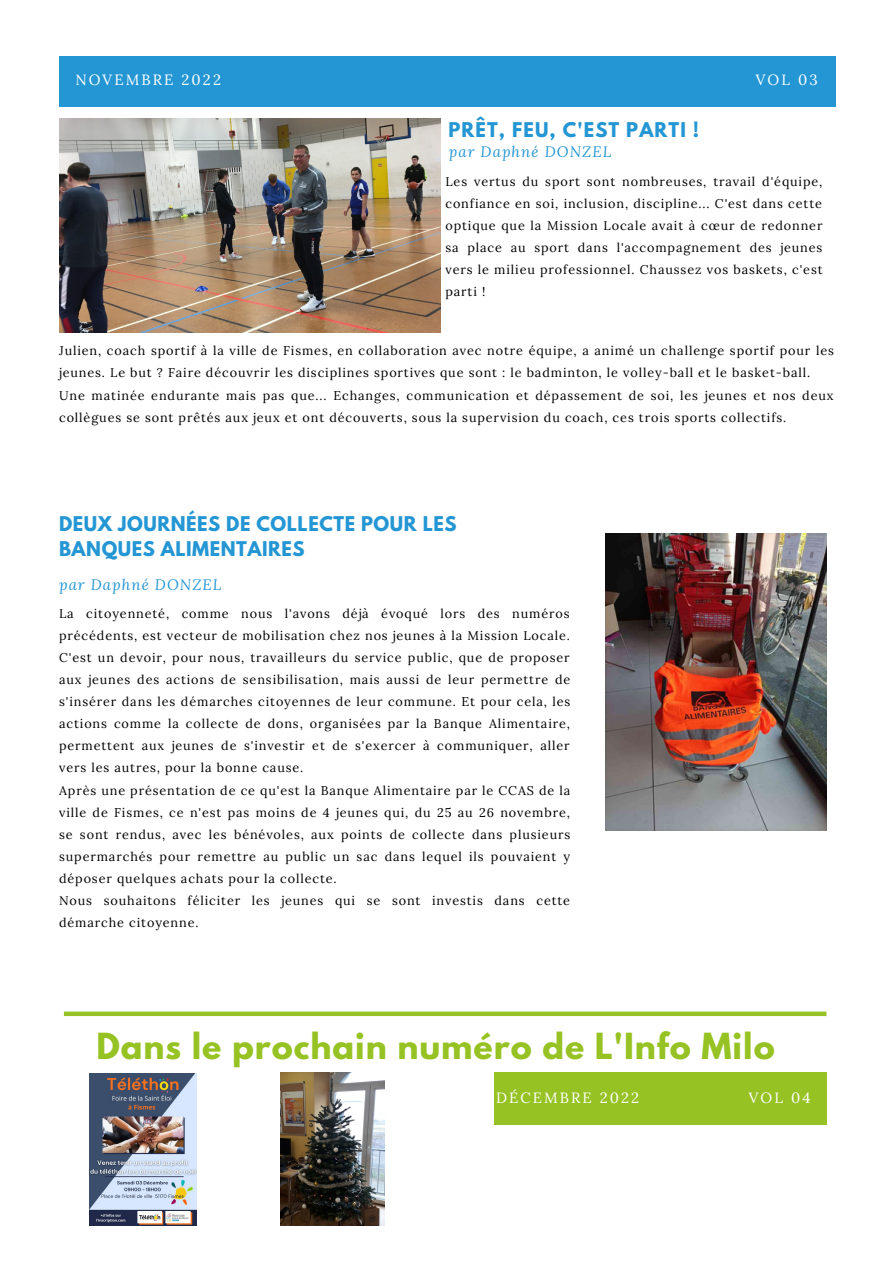
<style>
.page{position:relative;width:893px;height:1264px;background:#fff}
.page>*{position:absolute;margin:0;border:0;box-sizing:border-box;transform-origin:0 0}
.t1{font:700 31.8px "League Spartan";letter-spacing:.03em;color:#96c223}
.t2{font:700 18px/24.8px "League Spartan";letter-spacing:.03em;color:#2496d4}
.t3{font:700 18px "League Spartan";letter-spacing:.06em;color:#2496d4}
.t4{font:italic 15px "Lora";letter-spacing:.07em;color:#2496d4}
.t5{font:14.85px "Lora";letter-spacing:.14em;color:#fff}
.t6{font:12.6px/22px "Lora";letter-spacing:.07em;color:#000;text-align:justify}
</style>
<div class="page">
<div style="left:59px;top:56px;width:776px;height:51px;background:#2496d4"></div>
<img style="left:59px;top:119px;width:381px;height:213px">
<div style="left:494px;top:1072px;width:332px;height:52px;background:#96c223"></div>
<div style="left:64px;top:1011px;width:762px;height:5px;background:#96c223"></div>
<img style="left:89px;top:1073px;width:107px;height:152px">
<img style="left:605px;top:533px;width:221px;height:297px">
<img style="left:280px;top:1072px;width:105px;height:153px">
<p class="t5" style="left:75px;top:70px;width:147px">NOVEMBRE 2022</p>
<p class="t5" style="left:755px;top:70px;width:63px">VOL 03</p>
<p class="t3" style="left:448px;top:121px;width:252px">PRÊT, FEU, C'EST PARTI !</p>
<p class="t4" style="left:449px;top:141px;width:164px">par Daphné DONZEL</p>
<p class="t6" style="left:445px;top:170px;width:378px">Les vertus du sport sont nombreuses, travail d'équipe, confiance en soi, inclusion, discipline... C'est dans cette optique que la Mission Locale avait à cœur de redonner sa place au sport dans l'accompagnement des jeunes vers le milieu professionnel. Chaussez vos baskets, c'est parti !</p>
<p class="t6" style="left:59px;top:340px;width:776px">Julien, coach sportif à la ville de Fismes, en collaboration avec notre équipe, a animé un challenge sportif pour les jeunes. Le but ? Faire découvrir les disciplines sportives que sont : le badminton, le volley-ball et le basket-ball.</p>
<p class="t6" style="left:59px;top:384px;width:775px">Une matinée endurante mais pas que... Echanges, communication et dépassement de soi, les jeunes et nos deux collègues se sont prêtés aux jeux et ont découverts, sous la supervision du coach, ces trois sports collectifs.</p>
<p class="t2" style="left:59px;top:514px;width:399px">DEUX JOURNÉES DE COLLECTE POUR LES<br>BANQUES ALIMENTAIRES</p>
<p class="t4" style="left:59px;top:574px;width:164px">par Daphné DONZEL</p>
<p class="t6" style="left:59px;top:602px;width:512px">La citoyenneté, comme nous l'avons déjà évoqué lors des numéros précédents, est vecteur de mobilisation chez nos jeunes à la Mission Locale.<br>C'est un devoir, pour nous, travailleurs du service public, que de proposer aux jeunes des actions de sensibilisation, mais aussi de leur permettre de s'insérer dans les démarches citoyennes de leur commune. Et pour cela, les actions comme la collecte de dons, organisées par la Banque Alimentaire, permettent aux jeunes de s'investir et de s'exercer à communiquer, aller vers les autres, pour la bonne cause.</p>
<p class="t6" style="left:59px;top:779px;width:512px">Après une présentation de ce qu'est la Banque Alimentaire par le CCAS de la ville de Fismes, ce n'est pas moins de 4 jeunes qui, du 25 au 26 novembre, se sont rendus, avec les bénévoles, aux points de collecte dans plusieurs supermarchés pour remettre au public un sac dans lequel ils pouvaient y déposer quelques achats pour la collecte.</p>
<p class="t6" style="left:59px;top:889px;width:512px">Nous souhaitons féliciter les jeunes qui se sont investis dans cette démarche citoyenne.</p>
<p class="t1" style="left:96px;top:1030px;width:679px">Dans le prochain numéro de L'Info Milo</p>
<p class="t5" style="left:496px;top:1088px;width:145px">DÉCEMBRE 2022</p>
<p class="t5" style="left:748px;top:1088px;width:63px">VOL 04</p>
</div>
